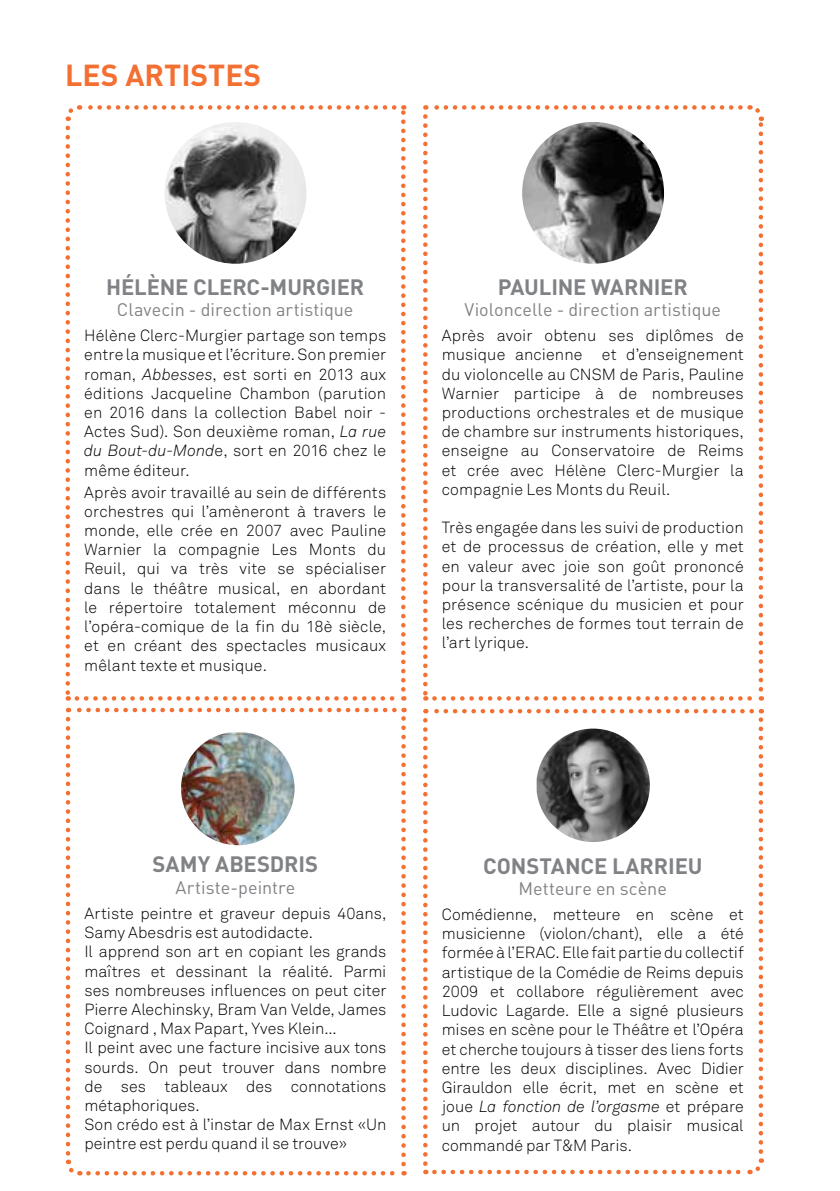
<style>
.page{position:relative;width:840px;height:1191px;background:#fff}
.page>*{position:absolute;margin:0;border:0;box-sizing:border-box;transform-origin:0 0}
.t1{font:700 30px "DIN";color:#f37032}
.t2{font:700 22px "DIN";letter-spacing:-.005em;color:#808285}
.t3{font:18px "DIN";color:#808285}
.t4{font:300 16px/19.2px "Akkurat";color:#000;text-align:justify}
.s1{font-style:italic}
</style>
<div class="page">
<svg style="left:423px;top:116px;width:4px;height:584px"></svg>
<svg style="left:434px;top:696px;width:327px;height:4px"></svg>
<svg style="left:747px;top:105px;width:16px;height:584px"></svg>
<svg style="left:425px;top:105px;width:315px;height:5px"></svg>
<svg style="left:423px;top:720px;width:4px;height:454px"></svg>
<svg style="left:434px;top:1158px;width:330px;height:17px"></svg>
<svg style="left:758px;top:709px;width:4px;height:442px"></svg>
<svg style="left:425px;top:709px;width:326px;height:4px"></svg>
<svg style="left:65px;top:128px;width:5px;height:572px"></svg>
<svg style="left:77px;top:696px;width:327px;height:4px"></svg>
<svg style="left:401px;top:105px;width:4px;height:584px"></svg>
<svg style="left:65px;top:105px;width:329px;height:16px"></svg>
<img style="left:522px;top:122px;width:141px;height:142px;border-radius:71px">
<img style="left:536px;top:728px;width:113px;height:114px">
<img style="left:164px;top:122px;width:142px;height:142px;border-radius:71px">
<svg style="left:65px;top:719px;width:16px;height:457px"></svg>
<svg style="left:88px;top:1171px;width:316px;height:4px"></svg>
<svg style="left:401px;top:708px;width:4px;height:456px"></svg>
<svg style="left:68px;top:708px;width:326px;height:4px"></svg>
<img style="left:181px;top:732px;width:113px;height:113px">
<h1 class="t1" style="left:65px;top:56px;width:197px">LES ARTISTES</h1>
<h2 class="t2" style="left:106px;top:272px;width:55px">HÉLÈNE</h2>
<h2 class="t2" style="left:193px;top:272px;width:40px">CLERC</h2>
<h2 class="t2" style="left:260px;top:272px;width:55px">-MURGIER</h2>
<p class="t3" style="left:117px;top:298px;width:238px">Clavecin - direction artistique</p>
<p class="t4" style="left:84px;top:326px;width:303px">Hélène Clerc-Murgier partage son temps entre la musique et l’écriture. Son premier roman, <span class="s1">Abbesses</span>, est sorti en 2013 aux éditions Jacqueline Chambon (parution en 2016 dans la collection Babel noir - Actes Sud). Son deuxième roman, <span class="s1">La rue du Bout-du-Mond</span>e, sort en 2016 chez le même éditeur.</p>
<p class="t4" style="left:84px;top:482px;width:303px">Après avoir travaillé au sein de différents orchestres qui l’amèneront à travers le monde, elle crée en 2007 avec Pauline Warnier la compagnie Les Monts du Reuil, qui va très vite se spécialiser dans le théâtre musical, en abordant le répertoire totalement méconnu de l’opéra-comique de la fin du 18è siècle, et en créant des spectacles musicaux mêlant texte et musique.</p>
<h2 class="t2" style="left:497px;top:272px;width:66px">PAULINE</h2>
<h2 class="t2" style="left:591px;top:272px;width:33px">WARNIER</h2>
<p class="t3" style="left:464px;top:298px;width:258px">Violoncelle - direction artistique</p>
<p class="t4" style="left:441px;top:326px;width:303px">Après avoir obtenu ses diplômes de musique ancienne et d’enseignement du violoncelle au CNSM de Paris, Pauline Warnier participe à de nombreuses productions orchestrales et de musique de chambre sur instruments historiques, enseigne au Conservatoire de Reims et crée avec Hélène Clerc-Murgier la compagnie Les Monts du Reuil.</p>
<p class="t4" style="left:441px;top:518px;width:303px">Très engagée dans les suivi de production et de processus de création, elle y met en valeur avec joie son goût prononcé pour la transversalité de l’artiste, pour la présence scénique du musicien et pour les recherches de formes tout terrain de l’art lyrique.</p>
<h2 class="t2" style="left:152px;top:850px;width:167px">SAMY ABESDRIS</h2>
<p class="t3" style="left:175px;top:876px;width:121px">Artiste-peintre</p>
<p class="t4" style="left:84px;top:903px;width:303px;text-align:left">Artiste peintre et graveur depuis 40ans, Samy Abesdris est autodidacte.<br>Il apprend son art en copiant les grands maîtres et dessinant la réalité. Parmi ses nombreuses influences on peut citer Pierre Alechinsky, Bram Van Velde, James Coignard , Max Papart, Yves Klein...<br>Il peint avec une facture incisive aux tons sourds. On peut trouver dans nombre de ses tableaux des connotations métaphoriques.<br>Son crédo est à l’instar de Max Ernst «Un peintre est perdu quand il se trouve»</p>
<h2 class="t2" style="left:483px;top:851px;width:217px">CONSTANCE LARRIEU</h2>
<p class="t3" style="left:518px;top:877px;width:150px">Metteure en scène</p>
<p class="t4" style="left:441px;top:904px;width:303px">Comédienne, metteure en scène et musicienne (violon/chant), elle a été formée à l’ERAC. Elle fait partie du collectif artistique de la Comédie de Reims depuis 2009 et collabore régulièrement avec Ludovic Lagarde. Elle a signé plusieurs mises en scène pour le Théâtre et l’Opéra et cherche toujours à tisser des liens forts entre les deux disciplines. Avec Didier Girauldon elle écrit, met en scène et joue <span class="s1">La fonction de l’orgasme</span> et prépare un projet autour du plaisir musical commandé par T&amp;M Paris.</p>
</div>
